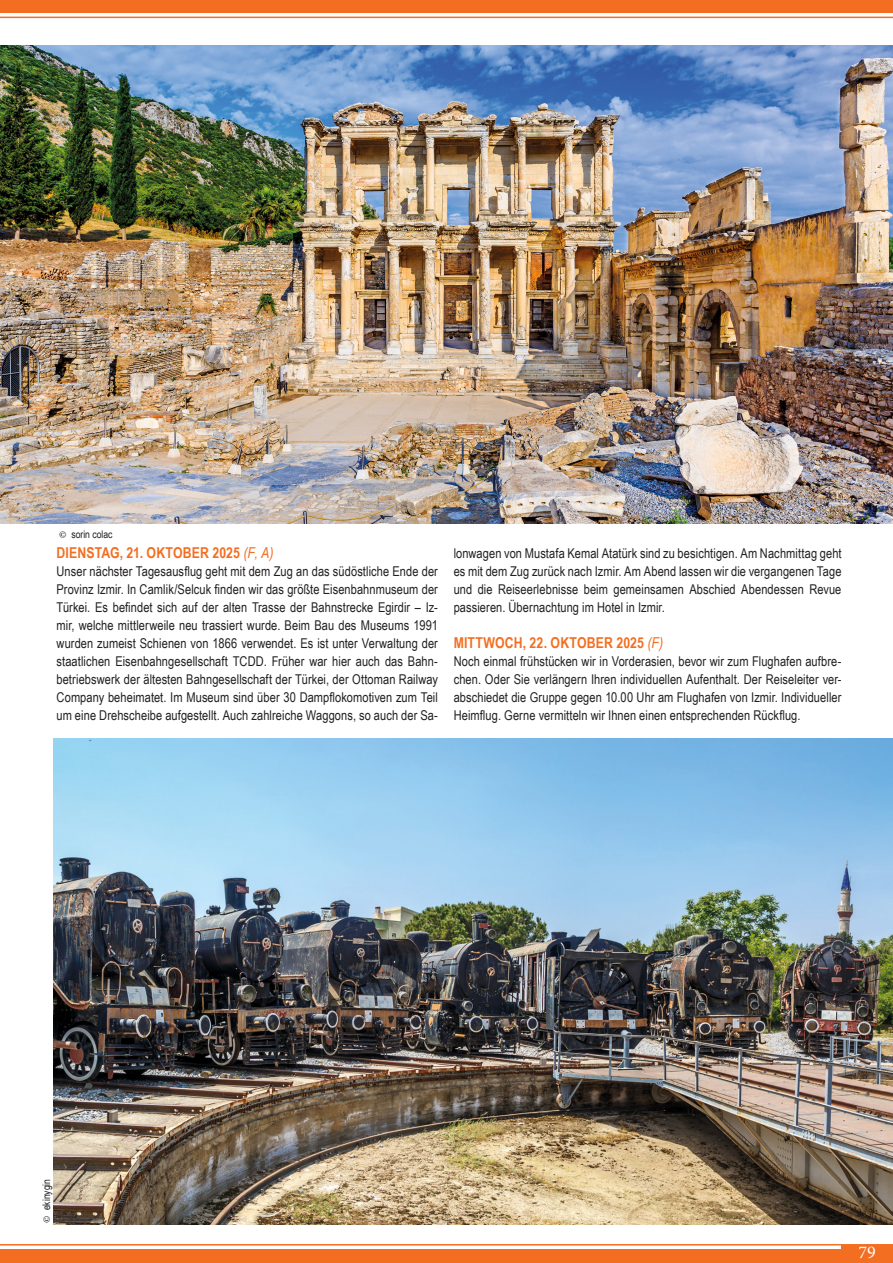
<style>
.page{position:relative;width:893px;height:1263px;background:#fff}
.page>*{position:absolute;margin:0;border:0;box-sizing:border-box;transform-origin:0 0}
.t1{font:18px "Minion Pro";color:#fff}
._4-Datum_im_Fliesstext_R{font:700 15px "Arial Narrow";letter-spacing:.01em;color:#f36e21}
._3-Fliesstext_R{font:13.5px/18px "Arial Narrow";letter-spacing:.005em;color:#231f20;text-align:justify}
.t2{font:10.5px "Arial Narrow";color:#231f20}
.s1{font-family:"Minion Pro"}
.s2{font-weight:400;font-style:italic}
</style>
<div class="page">
<div style="left:0;top:1249px;width:893px;height:14px;background:#f36e21"></div>
<hr style="left:0;top:1244px;width:893px;height:1px;background:#f36e21">
<hr style="left:0;top:17px;width:893px;height:1px;background:#f36e21">
<div style="left:0;top:0;width:893px;height:12px;background:#f36e21"></div>
<div style="left:841px;top:1245px;width:51px;height:18px;background:#f36e21"></div>
<img style="left:54px;top:738px;width:839px;height:486px">
<img style="left:0;top:45px;width:893px;height:478px">
<p class="t2" style="left:59px;top:527px;width:55px"><span class="s1">©</span> sorin colac</p>
<p class="_4-Datum_im_Fliesstext_R" style="left:57px;top:541px;width:218px">DIENSTAG, 21. OKTOBER 2025 <span class="s2">(F, A)</span></p>
<p class="_3-Fliesstext_R" style="left:57px;top:562px;width:383px">Unser nächster Tagesausflug geht mit dem Zug an das südöstliche Ende der Provinz Izmir. In Camlik/Selcuk finden wir das größte Eisenbahnmuseum der Türkei. Es befindet sich auf der alten Trasse der Bahnstrecke Egirdir – Iz&shy;mir, welche mittlerweile neu trassiert wurde. Beim Bau des Museums 1991 wurden zumeist Schienen von 1866 verwendet. Es ist unter Verwaltung der staatlichen Eisenbahngesellschaft TCDD. Früher war hier auch das Bahn&shy;betriebswerk der ältesten Bahngesellschaft der Türkei, der Ottoman Railway Company beheimatet. Im Museum sind über 30 Dampflokomotiven zum Teil um eine Drehscheibe aufgestellt. Auch zahlreiche Waggons, so auch der Sa-</p>
<p class="_3-Fliesstext_R" style="left:454px;top:544px;width:389px">lonwagen von Mustafa Kemal Atatürk sind zu besichtigen. Am Nachmittag geht es mit dem Zug zurück nach Izmir. Am Abend lassen wir die vergangenen Tage und die Reiseerlebnisse beim gemeinsamen Abschied Abendessen Revue passieren. Übernachtung im Hotel in Izmir.</p>
<p class="_4-Datum_im_Fliesstext_R" style="left:454px;top:631px;width:211px">MITTWOCH, 22. OKTOBER 2025 <span class="s2">(F)</span></p>
<p class="_3-Fliesstext_R" style="left:454px;top:652px;width:389px">Noch einmal frühstücken wir in Vorderasien, bevor wir zum Flughafen aufbre&shy;chen. Oder Sie verlängern Ihren individuellen Aufenthalt. Der Reiseleiter ver&shy;abschiedet die Gruppe gegen 10.00 Uhr am Flughafen von Izmir. Individueller Heimflug. Gerne vermitteln wir Ihnen einen entsprechenden Rückflug.</p>
<p class="t2" style="left:39px;top:1222px;width:45px;rotate:-90deg"><span class="s1">©</span> ekinygin</p>
<h1 class="t1" style="left:858px;top:1240px;width:19px">79</h1>
</div>
